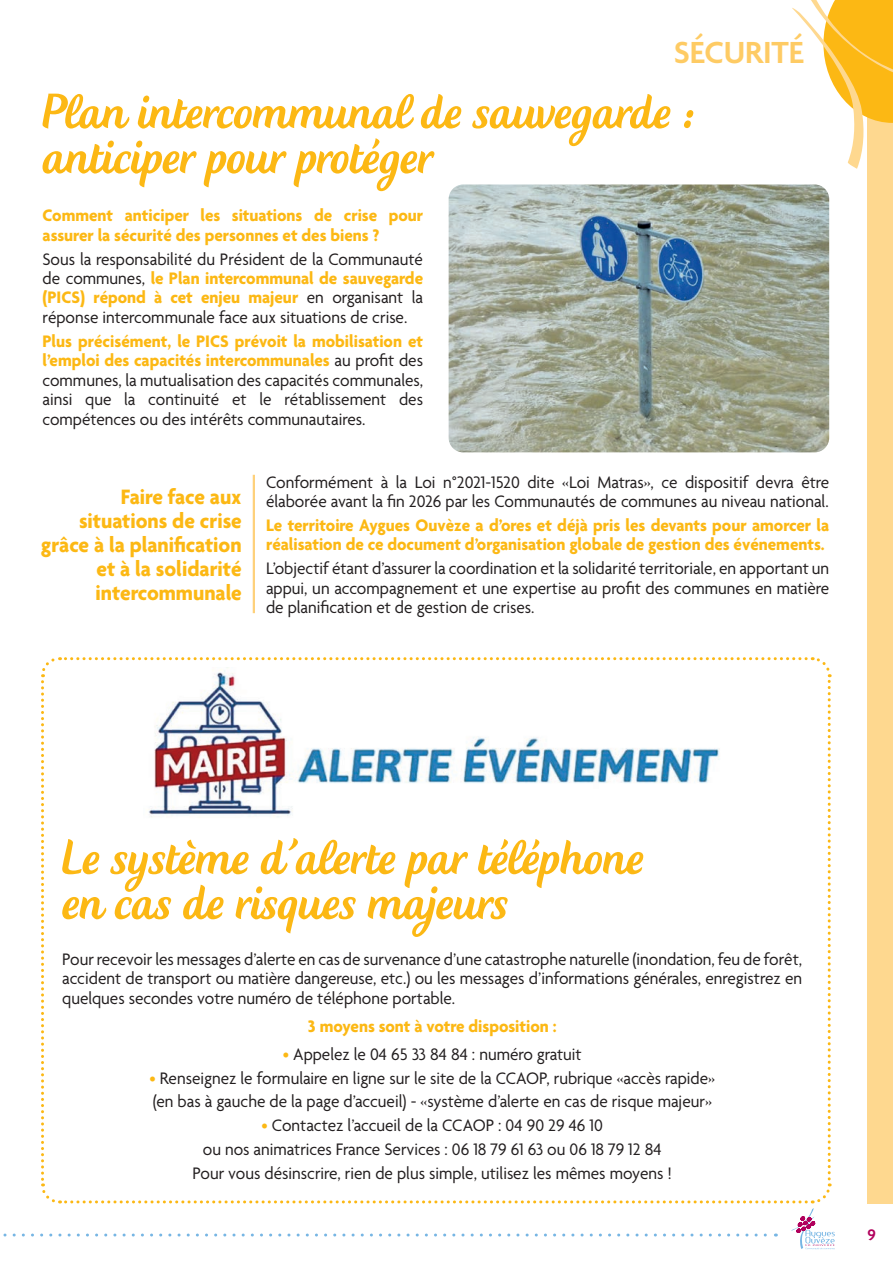
<style>
.page{position:relative;width:893px;height:1263px;background:#fff}
.page>*{position:absolute;margin:0;border:0;box-sizing:border-box;transform-origin:0 0}
.t1{font:64.5px "Creamy Script";letter-spacing:-.005em;color:#fcb814}
.t2{font:600 33px "Agenda";letter-spacing:-.005em;color:#fecb64}
.t3{font:700 22.5px/24px "Agenda";color:#fcb814;text-align:right;scale:.96 1}
.t4{font:18px/19.5px "Agenda";color:#231f20;text-align:justify;scale:.96 1}
.t5{font:700 18px/19.5px "Agenda";color:#fcb814;scale:.96 1}
.t6{font:600 16.5px "Agenda";color:#b1015c}
.s1{font-weight:700;color:#fcb814}
.s2{color:#fcb814}
</style>
<div class="page">
<div style="left:867px;top:0;width:26px;height:1203px;background:#fed88f"></div>
<svg style="left:792px;top:0;width:101px;height:169px"></svg>
<svg style="left:3px;top:657px;width:832px;height:592px"></svg>
<img style="left:449px;top:184px;width:380px;height:268px">
<hr style="left:253px;top:475px;width:2px;height:138px;background:#fed17b">
<h2 class="t2" style="left:674px;top:35px;width:131px">SÉCURITÉ</h2>
<h1 class="t1" style="left:43px;top:81px;width:656px">Plan intercommunal de sauvegarde :</h1>
<h1 class="t1" style="left:43px;top:126px;width:392px">anticiper pour protéger</h1>
<p class="t5" style="left:43px;top:207px;width:398px">Comment anticiper les situations de crise pour assurer la sécurité des personnes et des biens ?</p>
<p class="t4" style="left:43px;top:250px;width:398px">Sous la responsabilité du Président de la Communauté de communes, <span class="s1">le Plan intercommunal de sauvegarde (PICS) répond à cet enjeu majeur</span> en organisant la réponse intercommunale face aux situations de crise.</p>
<p class="t4" style="left:43px;top:332px;width:398px"><span class="s1">Plus précisément, le PICS prévoit la mobilisation et l’emploi des capacités intercommunales</span> au profit des communes, la mutualisation des capacités communales, ainsi que la continuité et le rétablissement des compétences ou des intérêts communautaires.</p>
<p class="t3" style="left:41px;top:486px;width:211px">Faire face aux situations de crise grâce à la planification et à la solidarité intercommunale</p>
<p class="t4" style="left:266px;top:473px;width:588px">Conformément à la Loi n°2021-1520 dite «Loi Matras», ce dispositif devra être élaborée avant la fin 2026 par les Communautés de communes au niveau national.</p>
<p class="t5" style="left:266px;top:516px;width:588px">Le territoire Aygues Ouvèze a d’ores et déjà pris les devants pour amorcer la réalisation de ce document d’organisation globale de gestion des événements.</p>
<p class="t4" style="left:266px;top:560px;width:588px">L’objectif étant d’assurer la coordination et la solidarité territoriale, en apportant un appui, un accompagnement et une expertise au profit des communes en matière de planification et de gestion de crises.</p>
<h1 class="t1" style="left:62px;top:827px;width:583px">Le système d’alerte par téléphone</h1>
<h1 class="t1" style="left:62px;top:872px;width:448px">en cas de risques majeurs</h1>
<p class="t4" style="left:62px;top:950px;width:772px">Pour recevoir les messages d’alerte en cas de survenance d’une catastrophe naturelle (inondation, feu de forêt, accident de transport ou matière dangereuse, etc.) ou les messages d’informations générales, enregistrez en quelques secondes votre numéro de téléphone portable.</p>
<p class="t5" style="left:308px;top:1017px;width:260px">3 moyens sont à votre disposition :</p>
<p class="t4" style="left:283px;top:1045px;width:313px"><span class="s2">•</span> Appelez le 04 65 33 84 84 : numéro gratuit</p>
<p class="t4" style="left:149px;top:1067px;width:591px;line-height:23.7px"><span class="s2">•</span> Renseignez le formulaire en ligne sur le site de la CCAOP, rubrique «accès rapide» (en bas à gauche de la page d’accueil) - «système d’alerte en cas de risque majeur»</p>
<p class="t4" style="left:192px;top:1114px;width:501px;line-height:23.7px;text-align:center"><span class="s2">•</span> Contactez l’accueil de la CCAOP : 04 90 29 46 10<br>ou nos animatrices France Services : 06 18 79 61 63 ou 06 18 79 12 84<br>Pour vous désinscrire, rien de plus simple, utilisez les mêmes moyens !</p>
<p class="t6" style="left:867px;top:1226px;width:10px">9</p>
</div>
